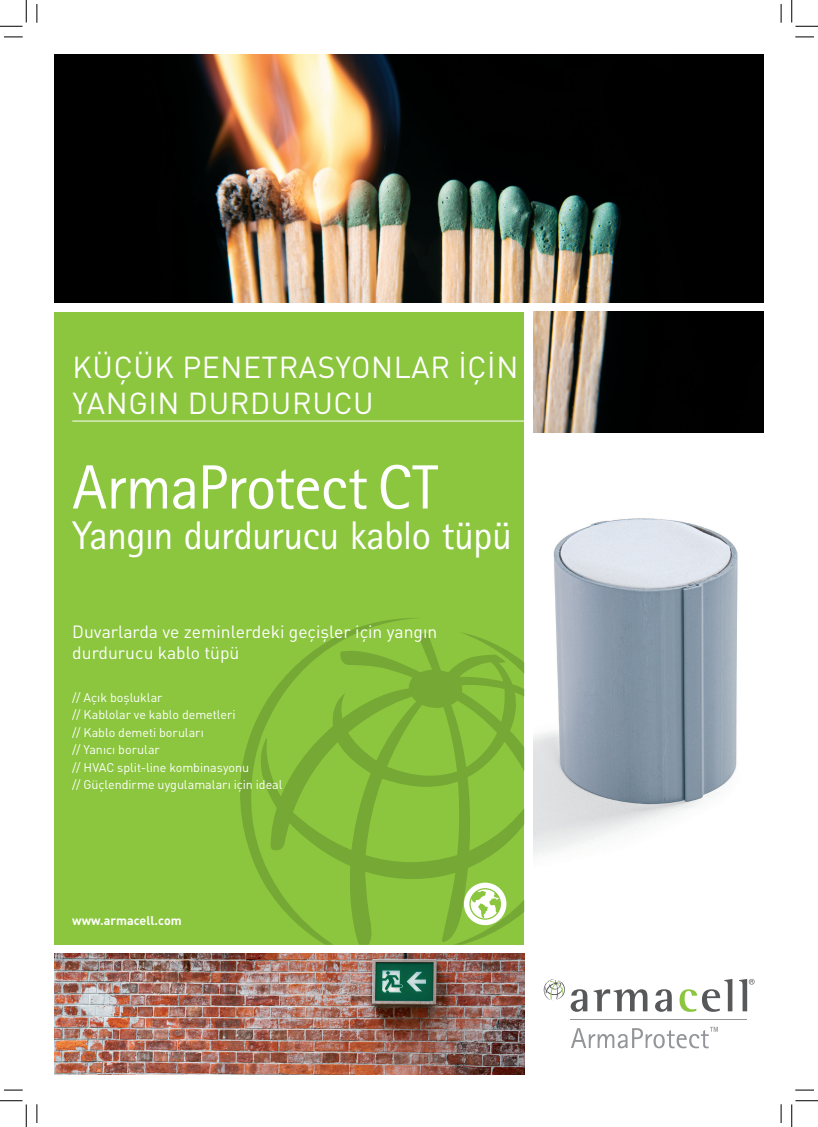
<style>
.page{position:relative;width:818px;height:1127px;background:#fff}
.page>*{position:absolute;margin:0;border:0;box-sizing:border-box;transform-origin:0 0}
.t1{font:62.5px "Rotis Sans Serif Std";letter-spacing:-.01em;color:#fff}
.t2{font:40px "Rotis Sans Serif Std";letter-spacing:-.02em;color:#fff}
.t3{font:30px/36.2px "DIN Pro";letter-spacing:.02em;color:#fff}
.t4{font:17.5px/21.2px "DIN Pro";color:#fff}
.t5{font:12.5px/17.5px "DIN Pro";letter-spacing:-.005em;color:#fff}
.t6{font:700 12.5px "DIN Pro";color:#fff}
</style>
<div class="page">
<img style="left:55px;top:55px;width:708px;height:248px">
<img style="left:533px;top:518px;width:205px;height:339px">
<svg style="left:571px;top:989px;width:16px;height:22px"></svg>
<svg style="left:593px;top:989px;width:54px;height:22px"></svg>
<svg style="left:655px;top:989px;width:17px;height:22px"></svg>
<svg style="left:679px;top:979px;width:53px;height:32px"></svg>
<svg style="left:739px;top:978px;width:15px;height:33px"></svg>
<svg style="left:543px;top:979px;width:22px;height:21px"></svg>
<hr style="left:571px;top:1019px;width:176px;height:1px;background:#939598">
<svg style="left:571px;top:1026px;width:147px;height:22px"></svg>
<div style="left:55px;top:311px;width:469px;height:633px;background:#8bc63e"></div>
<hr style="left:72px;top:420px;width:452px;height:1px;background:#fff">
<svg style="left:240px;top:618px;width:284px;height:326px"></svg>
<div style="left:464px;top:882px;width:42px;height:42px;background:#fff;border-radius:50%"></div>
<svg style="left:469px;top:887px;width:32px;height:32px"></svg>
<img style="left:55px;top:953px;width:469px;height:120px">
<img style="left:533px;top:311px;width:230px;height:121px">
<svg style="left:4px;top:36px;width:19px;height:2px"></svg>
<svg style="left:795px;top:36px;width:19px;height:2px"></svg>
<svg style="left:4px;top:1089px;width:19px;height:1px"></svg>
<svg style="left:795px;top:1089px;width:19px;height:1px"></svg>
<svg style="left:36px;top:4px;width:2px;height:19px"></svg>
<svg style="left:36px;top:1104px;width:2px;height:18px"></svg>
<svg style="left:780px;top:4px;width:2px;height:19px"></svg>
<svg style="left:780px;top:1104px;width:2px;height:18px"></svg>
<svg style="left:0;top:0;width:27px;height:27px"></svg>
<svg style="left:0;top:1100px;width:27px;height:26px"></svg>
<svg style="left:791px;top:0;width:27px;height:27px"></svg>
<svg style="left:791px;top:1100px;width:27px;height:26px"></svg>
<h3 class="t3" style="left:72px;top:346px;width:447px">KÜÇÜK PENETRASYONLAR İÇİN<br>YANGIN DURDURUCU</h3>
<h1 class="t1" style="left:72px;top:450px;width:367px">ArmaProtect CT</h1>
<h2 class="t2" style="left:72px;top:511px;width:441px">Yangın durdurucu kablo tüpü</h2>
<h3 class="t4" style="left:72px;top:619px;width:366px">Duvarlarda ve zeminlerdeki geçişler için yangın durdurucu kablo tüpü</h3>
<p class="t5" style="left:72px;top:687px;width:212px">// Açık boşluklar<br>// Kablolar ve kablo demetleri<br>// Kablo demeti boruları<br>// Yanıcı borular<br>// HVAC split-line kombinasyonu<br>// Güçlendirme uygulamaları için ideal</p>
<p class="t6" style="left:72px;top:910px;width:111px">www.armacell.com</p>
</div>
